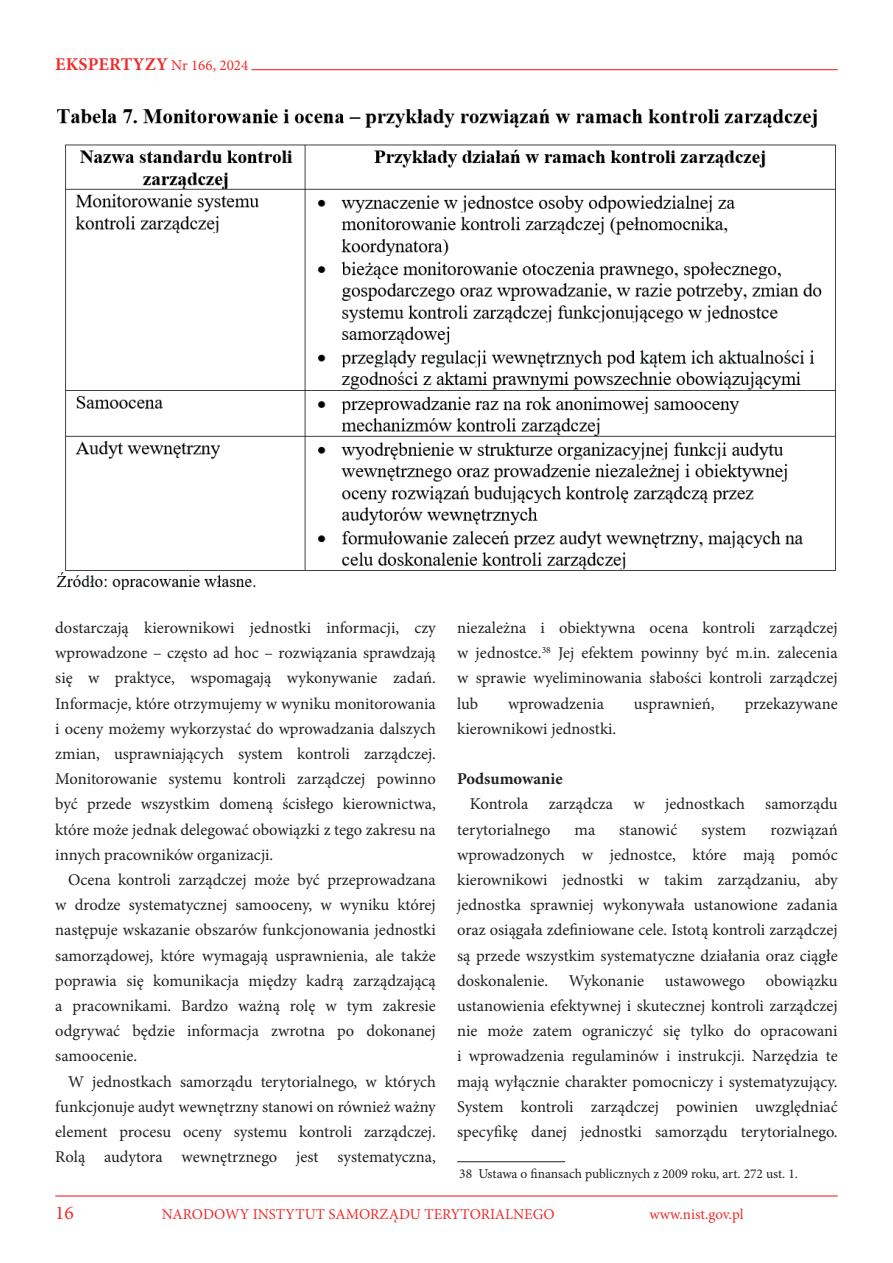
<style>
.page{position:relative;width:893px;height:1263px;background:#fff}
.page>*{position:absolute;margin:0;border:0;box-sizing:border-box;transform-origin:0 0}
.t1{font:19.5px "Minion Pro";color:#ee2d2d}
.t2{font:700 18px "Minion Pro";letter-spacing:.01em;color:#ee2d2d}
.t3{font:16.5px/25.2px "Minion Pro";color:#231f20;text-align:justify}
.t4{font:700 16.5px "Minion Pro";color:#231f20}
.t5{font:15px "Minion Pro";color:#ee2d2d}
.t6{font:13.5px "Minion Pro";letter-spacing:-.005em;color:#231f20}
.s1{font-weight:400;font-size:15px}
</style>
<div class="page">
<hr style="left:251px;top:69px;width:587px;height:1px;background:#ee2d2d">
<hr style="left:55px;top:1195px;width:783px;height:1px;background:#ee2d2d">
<hr style="left:457px;top:1161px;width:108px;height:1px;background:#231f20">
<img style="left:56px;top:109px;width:780px;height:480px">
<p class="t2" style="left:55px;top:52px;width:195px">EKSPERTYZY <span class="s1">Nr 166, 2024</span></p>
<p class="t3" style="left:55px;top:615px;width:382px">dostarczają kierownikowi jednostki informacji, czy wprowadzone – często ad hoc – rozwiązania sprawdzają się w praktyce, wspomagają wykonywanie zadań.<br>Informacje, które otrzymujemy w wyniku monitorowania i oceny możemy wykorzystać do wprowadzania dalszych zmian, usprawniających system kontroli zarządczej.<br>Monitorowanie systemu kontroli zarządczej powinno być przede wszystkim domeną ścisłego kierownictwa, które może jednak delegować obowiązki z tego zakresu na innych pracowników organizacji.</p>
<p class="t3" style="left:55px;top:867px;width:382px;text-indent:13px">Ocena kontroli zarządczej może być przeprowadzana w drodze systematycznej samooceny, w wyniku której następuje wskazanie obszarów funkcjonowania jednostki samorządowej, które wymagają usprawnienia, ale także poprawia się komunikacja między kadrą zarządzającą a pracownikami. Bardzo ważną rolę w tym zakresie odgrywać będzie informacja zwrotna po dokonanej samoocenie.</p>
<p class="t3" style="left:55px;top:1069px;width:382px;text-indent:13px">W jednostkach samorządu terytorialnego, w których funkcjonuje audyt wewnętrzny stanowi on również ważny element procesu oceny systemu kontroli zarządczej.<br>Rolą audytora wewnętrznego jest systematyczna,</p>
<p class="t3" style="left:457px;top:615px;width:382px">niezależna i obiektywna ocena kontroli zarządczej w jednostce.<sup>38</sup> Jej efektem powinny być m.in. zalecenia w sprawie wyeliminowania słabości kontroli zarządczej lub</p>
<p class="t3" style="left:508px;top:691px;width:97px">wprowadzenia</p>
<p class="t3" style="left:634px;top:691px;width:82px">usprawnień,</p>
<p class="t3" style="left:745px;top:691px;width:94px">przekazywane</p>
<p class="t3" style="left:457px;top:716px;width:161px">kierownikowi jednostki.</p>
<p class="t4" style="left:457px;top:767px;width:107px">Podsumowanie</p>
<p class="t3" style="left:457px;top:792px;width:382px;text-indent:13px">Kontrola zarządcza w jednostkach samorządu terytorialnego</p>
<p class="t3" style="left:457px;top:817px;width:382px;text-indent:313px">rozwiązań wprowadzonych w jednostce, które mają pomóc kierownikowi jednostki w takim zarządzaniu, aby jednostka sprawniej wykonywała ustanowione zadania oraz osiągała zdefiniowane cele. Istotą kontroli zarządczej są przede wszystkim systematyczne działania oraz ciągłe doskonalenie.</p>
<p class="t3" style="left:575px;top:817px;width:22px">ma</p>
<p class="t3" style="left:619px;top:817px;width:60px">stanowić</p>
<p class="t3" style="left:701px;top:817px;width:47px">system</p>
<p class="t3" style="left:457px;top:968px;width:382px;text-indent:309px">obowiązku ustanowienia efektywnej i skutecznej kontroli zarządczej nie może zatem ograniczyć się tylko do opracowani i wprowadzenia regulaminów i instrukcji. Narzędzia te mają wyłącznie charakter pomocniczy i systematyzujący.<br>System kontroli zarządczej powinien uwzględniać specyfikę danej jednostki samorządu terytorialnego.</p>
<p class="t6" style="left:459px;top:1164px;width:340px">38 Ustawa o finansach publicznych z 2009 roku, art. 272 ust. 1.</p>
<p class="t3" style="left:569px;top:968px;width:77px">Wykonanie</p>
<p class="t3" style="left:665px;top:968px;width:82px">ustawowego</p>
<p class="t1" style="left:55px;top:1199px;width:20px">16</p>
<p class="t5" style="left:162px;top:1204px;width:394px">NARODOWY INSTYTUT SAMORZĄDU TERYTORIALNEGO</p>
<p class="t5" style="left:649px;top:1204px;width:96px">www.nist.gov.pl</p>
</div>
